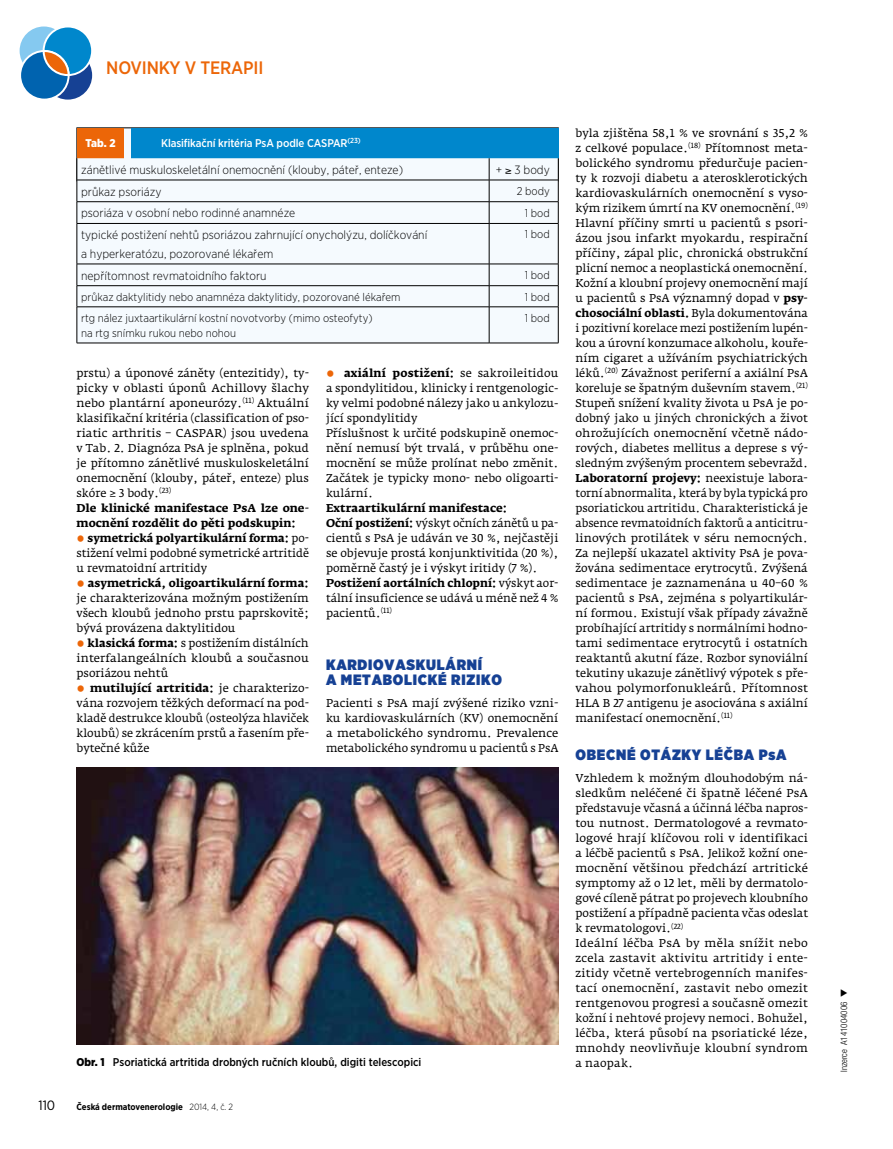
<style>
.page{position:relative;width:893px;height:1149px;background:#fff}
.page>*{position:absolute;margin:0;border:0;box-sizing:border-box;transform-origin:0 0}
.t1{font:500 18px "Gotham Narrow";letter-spacing:-.01em;color:#ec6608}
.t2{font:900 15px/15px "Gotham Narrow";letter-spacing:.05em;color:#164194}
.t3{font:13.5px "Gotham Narrow";color:#000}
.t4{font:300 12px/18.8px "Gotham Narrow";color:#000}
.t5{font:11.25px/15px "Fedra Serif A Pro";color:#000;text-align:justify}
.t6{font:300 11.25px/15px "Gotham Narrow";color:#000}
.t7{font:500 11.25px "Gotham Narrow";letter-spacing:-.01em;color:#fff}
.t8{font:500 11.25px "Gotham Narrow";color:#000}
.t9{font:900 11.25px "Gotham Narrow";letter-spacing:-.03em;color:#fff}
.t10{font:700 9px "Gotham Narrow";color:#000}
.t11{font:300 condensed 9px "Helvetica Neue LT Pro";color:#000}
.s1{font-weight:700}
.s2{font-family:"Helvetica Neue LT Pro";font-weight:800;font-size:18px;color:#ec6608}
.s3{font-weight:900}
.s4{font-weight:300}
</style>
<div class="page">
<svg style="left:19px;top:26px;width:74px;height:74px"></svg>
<img style="left:77px;top:767px;width:481px;height:276px">
<div style="left:77px;top:128px;width:47px;height:30px;background:#ec6608"></div>
<div style="left:131px;top:128px;width:427px;height:30px;background:#0087cc"></div>
<div style="left:78px;top:158px;width:480px;height:184px;background:#f5fafe"></div>
<hr style="left:77px;top:180px;width:412px;height:1px;background:#000">
<hr style="left:489px;top:180px;width:69px;height:1px;background:#000">
<hr style="left:77px;top:201px;width:412px;height:1px;background:#000">
<svg style="left:77px;top:158px;width:1px;height:65px"></svg>
<hr style="left:489px;top:201px;width:69px;height:1px;background:#000">
<svg style="left:489px;top:158px;width:1px;height:65px"></svg>
<svg style="left:558px;top:158px;width:1px;height:65px"></svg>
<hr style="left:77px;top:223px;width:412px;height:1px;background:#000">
<hr style="left:77px;top:223px;width:1px;height:41px;background:#000">
<hr style="left:489px;top:223px;width:69px;height:1px;background:#000">
<hr style="left:489px;top:223px;width:1px;height:41px;background:#000">
<hr style="left:558px;top:223px;width:1px;height:41px;background:#000">
<svg style="left:77px;top:264px;width:1px;height:42px"></svg>
<svg style="left:489px;top:264px;width:1px;height:42px"></svg>
<svg style="left:558px;top:264px;width:1px;height:42px"></svg>
<hr style="left:77px;top:307px;width:1px;height:36px;background:#000">
<hr style="left:489px;top:307px;width:1px;height:36px;background:#000">
<hr style="left:558px;top:307px;width:1px;height:36px;background:#000">
<hr style="left:77px;top:263px;width:412px;height:1px;background:#000">
<hr style="left:489px;top:263px;width:69px;height:1px;background:#000">
<hr style="left:77px;top:285px;width:412px;height:1px;background:#000">
<hr style="left:489px;top:285px;width:69px;height:1px;background:#000">
<hr style="left:77px;top:306px;width:412px;height:1px;background:#000">
<hr style="left:489px;top:306px;width:69px;height:1px;background:#000">
<hr style="left:77px;top:342px;width:412px;height:1px;background:#000">
<hr style="left:489px;top:342px;width:69px;height:1px;background:#000">
<h1 class="t1" style="left:106px;top:56px;width:159px">NOVINKY V TERAPII</h1>
<p class="t5" style="left:575px;top:125px;width:234px">byla zjištěna 58,1 % ve srovnání s 35,2 % z celkové populace.<sup>(18)</sup> Přítomnost meta&shy;bolického syndromu předurčuje pacien&shy;ty k rozvoji diabetu a aterosklerotických kardiovaskulárních onemocnění s vyso&shy;kým rizikem úmrtí na KV onemocnění.<sup>(19)<br></sup>Hlavní příčiny smrti u pacientů s psori&shy;ázou jsou infarkt myokardu, respirační příčiny, zápal plic, chronická obstrukční plicní nemoc a neoplastická onemocnění.<br>Kožní a kloubní projevy onemocnění mají u pacientů s PsA významný dopad v <span class="s1">psy&shy;chosociální oblasti.</span> Byla dokumentována i pozitivní korelace mezi postižením lupén&shy;kou a úrovní konzumace alkoholu, kouře&shy;ním cigaret a užíváním psychiatrických léků.<sup>(20)</sup> Závažnost periferní a axiální PsA koreluje se špatným duševním stavem.<sup>(21)<br></sup>Stupeň snížení kvality života u PsA je po&shy;dobný jako u jiných chronických a život ohrožujících onemocnění včetně nádo&shy;rových, diabetes mellitus a deprese s vý&shy;sledným zvýšeným procentem sebevražd.<br><span class="s1">Laboratorní projevy:</span> neexistuje labora&shy;torní abnormalita, která by byla typická pro psoriatickou artritidu. Charakteristická je absence revmatoidních faktorů a anticitru&shy;linových protilátek v séru nemocných.<br>Za nejlepší ukazatel aktivity PsA je pova&shy;žována sedimentace erytrocytů. Zvýšená sedimentace je zaznamenána u 40–60 % pacientů s PsA, zejména s polyartikulár&shy;ní formou. Existují však případy závažně probíhající artritidy s normálními hodno&shy;tami sedimentace erytrocytů i ostatních reaktantů akutní fáze. Rozbor synoviální tekutiny ukazuje zánětlivý výpotek s pře&shy;vahou polymorfonukleárů. Přítomnost HLA B 27 antigenu je asociována s axiální manifestací onemocnění.<sup>(11)</sup></p>
<p class="t2" style="left:575px;top:746px;width:213px">OBECNÉ OTÁZKY LÉČBA PsA</p>
<p class="t5" style="left:575px;top:770px;width:234px;text-align:left">Vzhledem k možným dlouhodobým ná&shy;sledkům neléčené či špatně léčené PsA představuje včasná a účinná léčba napros&shy;tou nutnost. Dermatologové a revmato&shy;logové hrají klíčovou roli v identifikaci a léčbě pacientů s PsA. Jelikož kožní one&shy;mocnění většinou předchází artritické symptomy až o 12 let, měli by dermatolo&shy;gové cíleně pátrat po projevech kloubního postižení a případně pacienta včas odeslat k revmatologovi.<sup>(22)<br></sup>Ideální léčba PsA by měla snížit nebo zcela zastavit aktivitu artritidy i ente&shy;zitidy včetně vertebrogenních manifes&shy;tací onemocnění, zastavit nebo omezit rentgenovou progresi a současně omezit kožní i nehtové projevy nemoci. Bohužel, léčba, která působí na psoriatické léze, mnohdy neovlivňuje kloubní syndrom</p>
<p class="t7" style="left:161px;top:136px;width:201px">Klasifikační kritéria PsA podle CASPAR<sup>(23)</sup></p>
<p class="t4" style="left:81px;top:160px;width:324px">zánětlivé muskuloskeletální onemocnění (klouby, páteř, enteze)</p>
<p class="t4" style="left:496px;top:160px;width:55px">+ ≥ 3 body</p>
<p class="t4" style="left:81px;top:182px;width:82px">průkaz psoriázy</p>
<p class="t6" style="left:517px;top:183px;width:34px">2 body</p>
<p class="t4" style="left:81px;top:203px;width:216px">psoriáza v osobní nebo rodinné anamnéze</p>
<p class="t6" style="left:525px;top:205px;width:26px">1 bod</p>
<p class="t4" style="left:81px;top:225px;width:348px">typické postižení nehtů psoriázou zahrnující onycholýzu, dolíčkování a hyperkeratózu, pozorované lékařem</p>
<p class="t6" style="left:525px;top:226px;width:26px">1 bod</p>
<p class="t4" style="left:81px;top:265px;width:187px">nepřítomnost revmatoidního faktoru</p>
<p class="t6" style="left:525px;top:267px;width:26px">1 bod</p>
<p class="t6" style="left:81px;top:289px;width:321px">průkaz daktylitidy nebo anamnéza daktylitidy, pozorované lékařem</p>
<p class="t6" style="left:525px;top:289px;width:26px">1 bod</p>
<p class="t6" style="left:81px;top:310px;width:293px">rtg nález juxtaartikulární kostní novotvorby (mimo osteofyty) na rtg snímku rukou nebo nohou</p>
<p class="t6" style="left:525px;top:310px;width:26px">1 bod</p>
<p class="t9" style="left:87px;top:136px;width:32px">Tab. 2</p>
<p class="t7" style="left:152px;top:136px;width:285px">Doporučený léčebný postup u malobuněčného karcinomu</p>
<p class="t9" style="left:86px;top:136px;width:32px">Tab. 2</p>
<p class="t5" style="left:326px;top:365px;width:234px;text-align:left"><span class="s2">•</span> <span class="s1">axiální postižení:</span> se sakroileitidou a spondylitidou, klinicky i rentgenologic&shy;ky velmi podobné nálezy jako u ankylozu&shy;jící spondylitidy<br>Příslušnost k určité podskupině onemoc&shy;nění nemusí být trvalá, v průběhu one&shy;mocnění se může prolínat nebo změnit.<br>Začátek je typicky mono- nebo oligoarti&shy;kulární.<br><span class="s1">Extraartikulární manifestace:<br>Oční postižení:</span> výskyt očních zánětů u pa&shy;cientů s PsA je udáván ve 30 %, nejčastěji se objevuje prostá konjunktivitida (20 %), poměrně častý je i výskyt iritidy (7 %).<br><span class="s1">Postižení aortálních chlopní:</span> výskyt aor&shy;tální insuficience se udává u méně než 4 % pacientů.<sup>(11)</sup></p>
<p class="t2" style="left:326px;top:656px;width:177px">KARDIOVASKULÁRNÍ<br>A METABOLICKÉ RIZIKO</p>
<p class="t5" style="left:326px;top:695px;width:234px">Pacienti s PsA mají zvýšené riziko vzni&shy;ku kardiovaskulárních (KV) onemocnění a metabolického syndromu. Prevalence metabolického syndromu u pacientů s PsA</p>
<p class="t5" style="left:77px;top:365px;width:234px;text-align:left">prstu) a úponové záněty (entezitidy), ty&shy;picky v oblasti úponů Achillovy šlachy nebo plantární aponeurózy.<sup>(11)</sup> Aktuální klasifikační kritéria (classification of pso&shy;riatic arthritis – CASPAR) jsou uvedena v Tab. 2. Diagnóza PsA je splněna, pokud je přítomno zánětlivé muskuloskeletální onemocnění (klouby, páteř, enteze) plus skóre ≥ 3 body.<sup>(23)<br></sup><span class="s1">Dle klinické manifestace PsA lze one&shy;mocnění rozdělit do pěti podskupin:</span></p>
<p class="t5" style="left:77px;top:530px;width:234px"><span class="s2">•</span> <span class="s1">symetrická polyartikulární forma:</span> po&shy;stižení velmi podobné symetrické artritidě u revmatoidní artritidy</p>
<p class="t5" style="left:77px;top:575px;width:234px"><span class="s2">•</span> <span class="s1">asymetrická, oligoartikulární forma: </span>je charakterizována možným postižením všech kloubů jednoho prstu paprskovitě; bývá provázena daktylitidou</p>
<p class="t5" style="left:77px;top:635px;width:234px"><span class="s2">•</span> <span class="s1">klasická forma:</span> s postižením distálních interfalangeálních kloubů a současnou psoriázou nehtů</p>
<p class="t5" style="left:77px;top:680px;width:234px"><span class="s2">•</span> <span class="s1">mutilující artritida:</span> je charakterizo&shy;vána rozvojem těžkých deformací na pod&shy;kladě destrukce kloubů (osteolýza hlaviček kloubů) se zkrácením prstů a řasením pře&shy;bytečné kůže</p>
<p class="t8" style="left:77px;top:1054px;width:346px"><span class="s3">Obr. 1</span> Psoriatická artritida drobných ručních kloubů, digiti telescopici</p>
<p class="t5" style="left:575px;top:1055px;width:59px">a naopak.</p>
<p class="t3" style="left:38px;top:1096px;width:18px">110</p>
<p class="t10" style="left:77px;top:1100px;width:158px">Česká dermatovenerologie <span class="s4">2014, 4, č. 2</span></p>
<p class="t11" style="left:839px;top:1071px;width:84px;rotate:-90deg">Inzerce A141004006 ▼</p>
</div>
